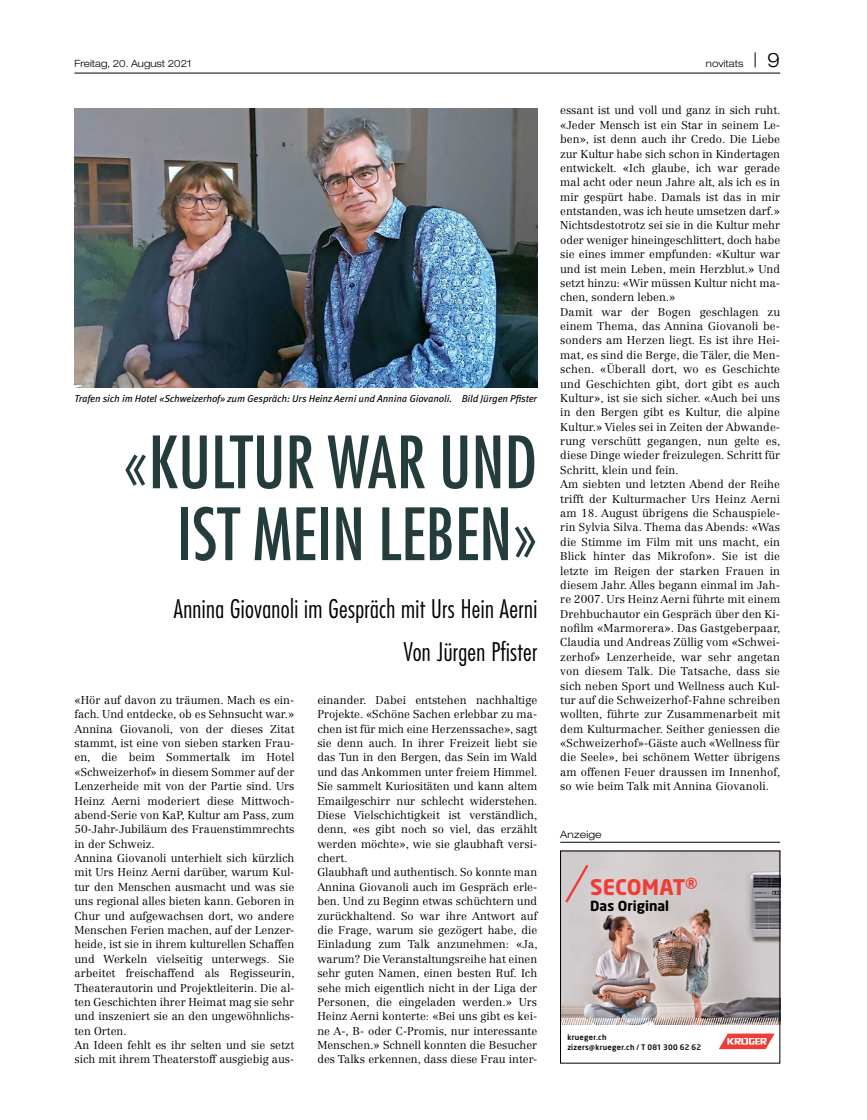
<style>
.page{position:relative;width:867px;height:1120px;background:#fff}
.page>*{position:absolute;margin:0;border:0;box-sizing:border-box;transform-origin:0 0}
.t1{font:condensed 70px/71.9px "Futura Std";color:#253c3c;text-align:right}
.t2{font:300 condensed 25px/43.1px "Futura Std";letter-spacing:.015em;color:#000;text-align:right}
.t3{font:21.25px "Neo Sans Pro Bold OV BRAWXQ";color:#f13c36}
.t4{font:13.75px "Neo Sans Pro Bold OV BRAWXQ";color:#000}
.t5{font:300 11.25px/14.4px "Centennial LT Std";color:#000}
.t6{font:italic 10px "Meta OT";letter-spacing:-.01em;color:#000}
.t7{font:300 expanded 10px "Helvetica Neue LT Std";color:#000;scale:.96 1}
.t8{font:300 expanded 10px "Helvetica Neue LT Std";color:#000}
.t9{font:7.5px/9.4px "Neo Sans Pro Medium OV BRAWXP";letter-spacing:.035em;color:#000}
.s1{font-size:20px}
</style>
<div class="page">
<hr style="left:74px;top:73px;width:706px;height:1px;background:#000">
<hr style="left:560px;top:842px;width:220px;height:1px;background:#000">
<img style="left:74px;top:109px;width:463px;height:278px">
<img style="left:562px;top:870px;width:216px;height:148px">
<img style="left:743px;top:870px;width:35px;height:73px">
<img style="left:750px;top:873px;width:28px;height:70px">
<img style="left:750px;top:874px;width:28px;height:62px">
<svg style="left:719px;top:1033px;width:55px;height:16px"></svg>
<svg style="left:562px;top:1018px;width:216px;height:6px"></svg>
<svg style="left:563px;top:863px;width:27px;height:41px"></svg>
<div style="left:560px;top:851px;width:220px;height:212px;border:1px solid #000"></div>
<p class="t7" style="left:74px;top:58px;width:123px">Freitag, 20. August 2021</p>
<p class="t7" style="left:705px;top:58px;width:79px">novitats <span class="s1">| 9</span></p>
<p class="t6" style="left:74px;top:392px;width:464px">Trafen sich im Hotel «Schweizerhof» zum Gespräch: Urs Heinz Aerni und Annina Giovanoli. Bild Jürgen Pfister</p>
<h1 class="t1" style="left:123px;top:426px;width:415px">«KULTUR WAR UND<br>IST MEIN LEBEN»</h1>
<h2 class="t2" style="left:174px;top:587px;width:365px">Annina Giovanoli im Gespräch mit Urs Hein Aerni<br>Von Jürgen Pfister</h2>
<p class="t5" style="left:74px;top:693px;width:222px">«Hör auf davon zu träumen. Mach es ein&shy;fach. Und entdecke, ob es Sehnsucht war.» Annina Giovanoli, von der dieses Zitat stammt, ist eine von sieben starken Frau&shy;en, die beim Sommertalk im Hotel «Schweizerhof» in diesem Sommer auf der Lenzerheide mit von der Partie sind. Urs Heinz Aerni moderiert diese Mittwoch&shy;abend-Serie von KaP, Kultur am Pass, zum 50-Jahr-Jubiläum des Frauenstimmrechts in der Schweiz.<br>Annina Giovanoli unterhielt sich kürzlich mit Urs Heinz Aerni darüber, warum Kul&shy;tur den Menschen ausmacht und was sie uns regional alles bieten kann. Geboren in Chur und aufgewachsen dort, wo andere Menschen Ferien machen, auf der Lenzer&shy;heide, ist sie in ihrem kulturellen Schaffen und Werkeln vielseitig unterwegs. Sie arbeitet freischaffend als Regisseurin, Theaterautorin und Projektleiterin. Die al&shy;ten Geschichten ihrer Heimat mag sie sehr und inszeniert sie an den ungewöhnlichs&shy;ten Orten.<br>An Ideen fehlt es ihr selten und sie setzt sich mit ihrem Theaterstoff ausgiebig aus-</p>
<p class="t5" style="left:317px;top:693px;width:222px">einander. Dabei entstehen nachhaltige Projekte. «Schöne Sachen erlebbar zu ma&shy;chen ist für mich eine Herzenssache», sagt sie denn auch. In ihrer Freizeit liebt sie das Tun in den Bergen, das Sein im Wald und das Ankommen unter freiem Himmel.<br>Sie sammelt Kuriositäten und kann altem Emailgeschirr nur schlecht widerstehen.<br>Diese Vielschichtigkeit ist verständlich, denn, «es gibt noch so viel, das erzählt werden möchte», wie sie glaubhaft versi&shy;chert.<br>Glaubhaft und authentisch. So konnte man Annina Giovanoli auch im Gespräch erle&shy;ben. Und zu Beginn etwas schüchtern und zurückhaltend. So war ihre Antwort auf die Frage, warum sie gezögert habe, die Einladung zum Talk anzunehmen: «Ja, warum? Die Veranstaltungsreihe hat einen sehr guten Namen, einen besten Ruf. Ich sehe mich eigentlich nicht in der Liga der Personen, die eingeladen werden.» Urs Heinz Aerni konterte: «Bei uns gibt es kei&shy;ne A-, B- oder C-Promis, nur interessante Menschen.» Schnell konnten die Besucher des Talks erkennen, dass diese Frau inter-</p>
<p class="t5" style="left:560px;top:103px;width:222px">essant ist und voll und ganz in sich ruht. «Jeder Mensch ist ein Star in seinem Le&shy;ben», ist denn auch ihr Credo. Die Liebe zur Kultur habe sich schon in Kindertagen entwickelt. «Ich glaube, ich war gerade mal acht oder neun Jahre alt, als ich es in mir gespürt habe. Damals ist das in mir entstanden, was ich heute umsetzen darf.» Nichtsdestotrotz sei sie in die Kultur mehr oder weniger hineingeschlittert, doch habe sie eines immer empfunden: «Kultur war und ist mein Leben, mein Herzblut.» Und setzt hinzu: «Wir müssen Kultur nicht ma&shy;chen, sondern leben.»<br>Damit war der Bogen geschlagen zu einem Thema, das Annina Giovanoli be&shy;sonders am Herzen liegt. Es ist ihre Hei&shy;mat, es sind die Berge, die Täler, die Men&shy;schen. «Überall dort, wo es Geschichte und Geschichten gibt, dort gibt es auch Kultur», ist sie sich sicher. «Auch bei uns in den Bergen gibt es Kultur, die alpine Kultur.» Vieles sei in Zeiten der Abwande&shy;rung verschütt gegangen, nun gelte es, diese Dinge wieder freizulegen. Schritt für Schritt, klein und fein.<br>Am siebten und letzten Abend der Reihe trifft der Kulturmacher Urs Heinz Aerni am 18. August übrigens die Schauspiele&shy;rin Sylvia Silva. Thema das Abends: «Was die Stimme im Film mit uns macht, ein Blick hinter das Mikrofon». Sie ist die letzte im Reigen der starken Frauen in diesem Jahr. Alles begann einmal im Jah&shy;re 2007. Urs Heinz Aerni führte mit einem Drehbuchautor ein Gespräch über den Ki&shy;nofilm «Marmorera». Das Gastgeberpaar, Claudia und Andreas Züllig vom «Schwei&shy;zerhof» Lenzerheide, war sehr angetan von diesem Talk. Die Tatsache, dass sie sich neben Sport und Wellness auch Kul&shy;tur auf die Schweizerhof-Fahne schreiben wollten, führte zur Zusammenarbeit mit dem Kulturmacher. Seither geniessen die «Schweizerhof»-Gäste auch «Wellness für die Seele», bei schönem Wetter übrigens am offenen Feuer draussen im Innenhof, so wie beim Talk mit Annina Giovanoli.</p>
<p class="t8" style="left:560px;top:829px;width:43px">Anzeige</p>
<h3 class="t3" style="left:590px;top:873px;width:109px">SECOMAT<span class="s1">®</span></h3>
<p class="t4" style="left:590px;top:897px;width:80px">Das Original</p>
<p class="t9" style="left:567px;top:1032px;width:135px">krueger.ch<br>zizers@krueger.ch / T 081 300 62 62</p>
</div>
